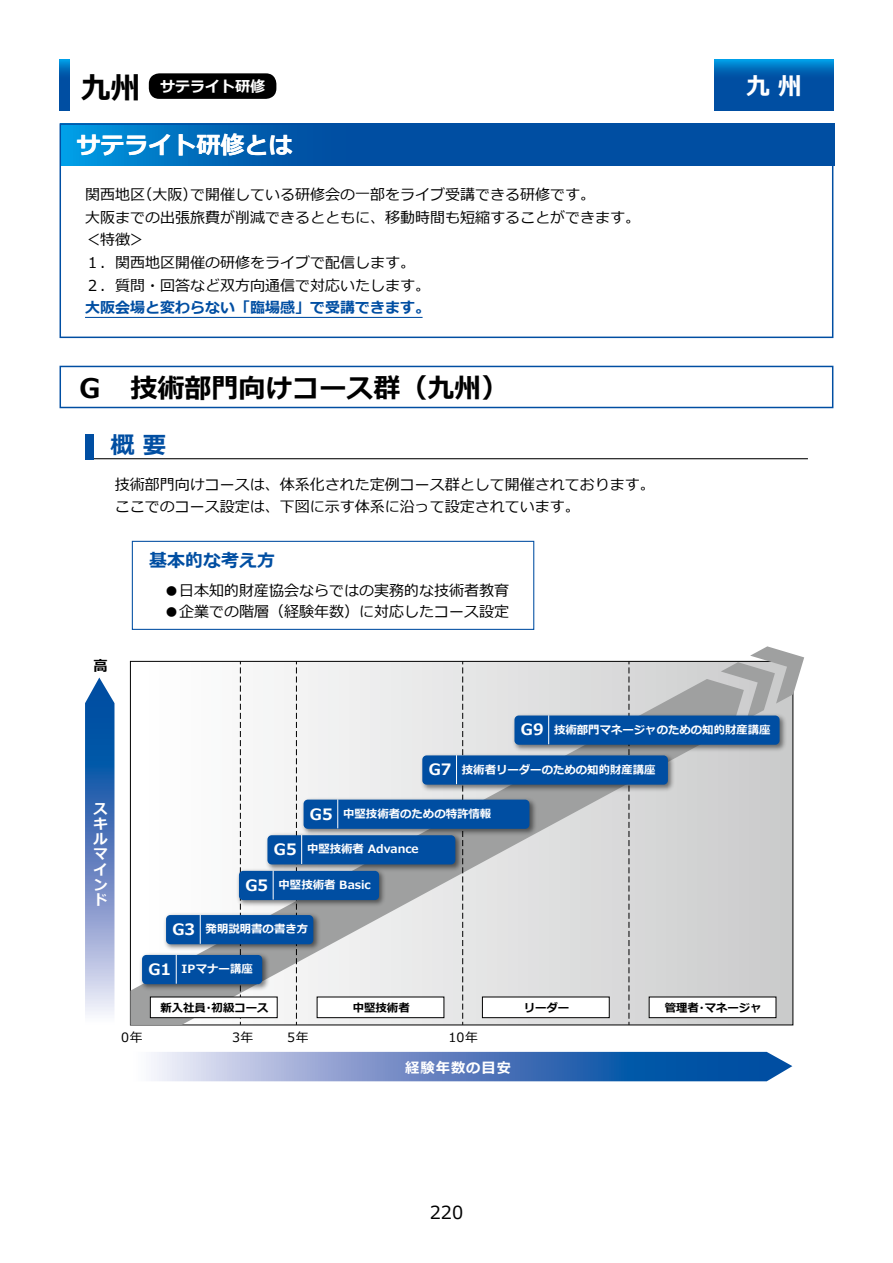
<style>
.page{position:relative;width:893px;height:1263px;background:#fff}
.page>*{position:absolute;margin:0;border:0;box-sizing:border-box;transform-origin:0 0}
.t1{font:700 30px "Meiryo";color:#000}
.t2{font:700 27px "Meiryo";color:#000}
.t3{font:700 24px "Meiryo";color:#fff}
.t4{font:700 24px "Meiryo";color:#004ea2}
.t5{font:700 18px "Meiryo";color:#004ea2}
.t6{font:18px "Meiryo";color:#000}
.t7{font:15px/22.5px "Meiryo";color:#000}
.t8{font:700 15px "Meiryo";color:#004ea2}
.t9{font:700 15px "Meiryo";color:#fff}
.t10{font:700 14.25px/15.3px "Meiryo";letter-spacing:.07em;color:#fff;text-align:justify}
.t11{font:700 14.25px "Meiryo";color:#000}
.t12{font:12.9px "Meiryo";letter-spacing:.05em;color:#000}
.t13{font:700 11.4px "Meiryo";color:#fff}
.t14{font:700 11.4px "Meiryo";color:#000}
.s1{font-size:15.6px}
</style>
<div class="page">
<svg style="left:60px;top:60px;width:10px;height:51px"></svg>
<svg style="left:714px;top:60px;width:119px;height:51px;background:#005aac"></svg>
<hr style="left:85px;top:458px;width:723px;height:1px;background:#000">
<div style="left:85px;top:434px;width:9px;height:25px;background:#004ea2"></div>
<svg style="left:62px;top:123px;width:772px;height:43px;background:#0059ab"></svg>
<div style="left:60px;top:123px;width:773px;height:215px;border:1px solid #004ea2"></div>
<hr style="left:85px;top:317px;width:338px;height:1px;background:#004ea2">
<div style="left:149px;top:73px;width:127px;height:26px;background:#000;border-radius:10px"></div>
<div style="left:60px;top:366px;width:773px;height:42px;border:1px solid #004ea2"></div>
<div style="left:132px;top:541px;width:402px;height:89px;border:1px solid #004ea2"></div>
<div style="left:130px;top:661px;width:663px;height:364px;background:linear-gradient(to right,#fff,#cacacb)"></div>
<svg style="left:130px;top:679px;width:614px;height:346px"></svg>
<svg style="left:721px;top:646px;width:83px;height:73px"></svg>
<svg style="left:151px;top:1052px;width:641px;height:29px;background:#6188c3"></svg>
<svg style="left:85px;top:677px;width:29px;height:338px;background:#668cc4"></svg>
<svg style="left:240px;top:661px;width:1px;height:364px"></svg>
<svg style="left:629px;top:661px;width:1px;height:364px"></svg>
<img style="left:510px;top:711px;width:278px;height:42px">
<div style="left:514px;top:715px;width:265px;height:30px;background:#004ea2;border-radius:4px"></div>
<svg style="left:548px;top:715px;width:1px;height:29px"></svg>
<img style="left:418px;top:751px;width:259px;height:42px">
<div style="left:422px;top:755px;width:246px;height:30px;background:#004ea2;border-radius:4px"></div>
<svg style="left:456px;top:661px;width:7px;height:364px;background:#bfc7ce"></svg>
<img style="left:302px;top:795px;width:236px;height:42px">
<div style="left:304px;top:800px;width:225px;height:29px;background:#004ea2;border-radius:4px"></div>
<svg style="left:337px;top:799px;width:1px;height:29px"></svg>
<img style="left:263px;top:831px;width:201px;height:42px">
<div style="left:267px;top:835px;width:188px;height:29px;background:#004ea2;border-radius:4px"></div>
<svg style="left:296px;top:661px;width:6px;height:364px"></svg>
<img style="left:235px;top:867px;width:153px;height:42px">
<div style="left:239px;top:871px;width:140px;height:29px;background:#004ea2;border-radius:4px"></div>
<svg style="left:273px;top:871px;width:1px;height:29px"></svg>
<img style="left:162px;top:911px;width:160px;height:42px">
<div style="left:166px;top:915px;width:147px;height:29px;background:#004ea2;border-radius:4px"></div>
<svg style="left:200px;top:915px;width:1px;height:29px"></svg>
<img style="left:138px;top:951px;width:133px;height:42px">
<div style="left:142px;top:955px;width:120px;height:29px;background:#004ea2;border-radius:4px"></div>
<svg style="left:176px;top:955px;width:1px;height:29px"></svg>
<div style="left:150px;top:997px;width:127px;height:21px;background:#fff"></div>
<div style="left:150px;top:996px;width:128px;height:22px;border:1px solid #000"></div>
<div style="left:317px;top:997px;width:127px;height:21px;background:#fff"></div>
<div style="left:317px;top:996px;width:127px;height:22px;border:1px solid #000"></div>
<div style="left:482px;top:997px;width:127px;height:21px;background:#fff"></div>
<div style="left:482px;top:996px;width:128px;height:22px;border:1px solid #000"></div>
<div style="left:649px;top:997px;width:127px;height:21px;background:#fff"></div>
<div style="left:649px;top:996px;width:127px;height:22px;border:1px solid #000"></div>
<h1 class="t1" style="left:81px;top:71px;width:61px">九州</h1>
<h3 class="t3" style="left:746px;top:72px;width:57px">九 州</h3>
<h3 class="t3" style="left:77px;top:132px;width:217px">サテライト研修とは</h3>
<p class="t9" style="left:160px;top:78px;width:106px">サテライト研修</p>
<p class="t7" style="left:85px;top:184px;width:556px">関西地区（大阪）で開催している研修会の一部をライブ受講できる研修です。<br>大阪までの出張旅費が削減できるとともに、移動時間も短縮することができます。＜特徴＞<br>１．関西地区開催の研修をライブで配信します。<br>２．質問・回答など双方向通信で対応いたします。</p>
<p class="t8" style="left:85px;top:299px;width:346px">大阪会場と変わらない「臨場感」で受講できます。</p>
<h2 class="t2" style="left:77px;top:373px;width:433px">Ｇ　技術部門向けコース群（九州）</h2>
<h3 class="t4" style="left:111px;top:432px;width:57px">概 要</h3>
<p class="t7" style="left:115px;top:473px;width:541px">技術部門向けコースは、体系化された定例コース群として開催されております。ここでのコース設定は、下図に示す体系に沿って設定されています。</p>
<p class="t11" style="left:93px;top:658px;width:15px">高</p>
<p class="t5" style="left:149px;top:550px;width:127px">基本的な考え方</p>
<p class="t7" style="left:149px;top:580px;width:376px;line-height:21px">　●日本知的財産協会ならではの実務的な技術者教育　●企業での階層（経験年数）に対応したコース設定　</p>
<p class="t10" style="left:93px;top:801px;width:16px">スキルマインド</p>
<p class="t13" style="left:521px;top:723px;width:251px"><span class="s1">G9</span> 技術部門マネージャのための知的財産講座</p>
<p class="t13" style="left:429px;top:763px;width:228px"><span class="s1">G7</span> 技術者リーダーのための知的財産講座</p>
<p class="t13" style="left:310px;top:807px;width:183px"><span class="s1">G5</span> 中堅技術者のための特許情報</p>
<p class="t13" style="left:274px;top:843px;width:146px"><span class="s1">G5</span> 中堅技術者 Advance</p>
<p class="t13" style="left:245px;top:878px;width:127px"><span class="s1">G5</span> 中堅技術者 Basic</p>
<p class="t13" style="left:172px;top:923px;width:137px"><span class="s1">G3</span> 発明説明書の書き方</p>
<p class="t13" style="left:148px;top:962px;width:106px"><span class="s1">G1</span> IPマナー講座</p>
<p class="t14" style="left:160px;top:1001px;width:110px">新入社員・初級コース</p>
<p class="t14" style="left:353px;top:1001px;width:58px">中堅技術者</p>
<p class="t12" style="left:121px;top:1030px;width:23px">0年</p>
<p class="t12" style="left:232px;top:1030px;width:23px">3年</p>
<p class="t12" style="left:287px;top:1030px;width:23px">5年</p>
<p class="t12" style="left:448px;top:1030px;width:31px">10年</p>
<p class="t10" style="left:405px;top:1060px;width:107px">経験年数の目安</p>
<p class="t14" style="left:524px;top:1001px;width:47px">リーダー</p>
<p class="t14" style="left:665px;top:1001px;width:98px">管理者・マネージャ</p>
<p class="t6" style="left:430px;top:1202px;width:35px">220</p>
</div>
